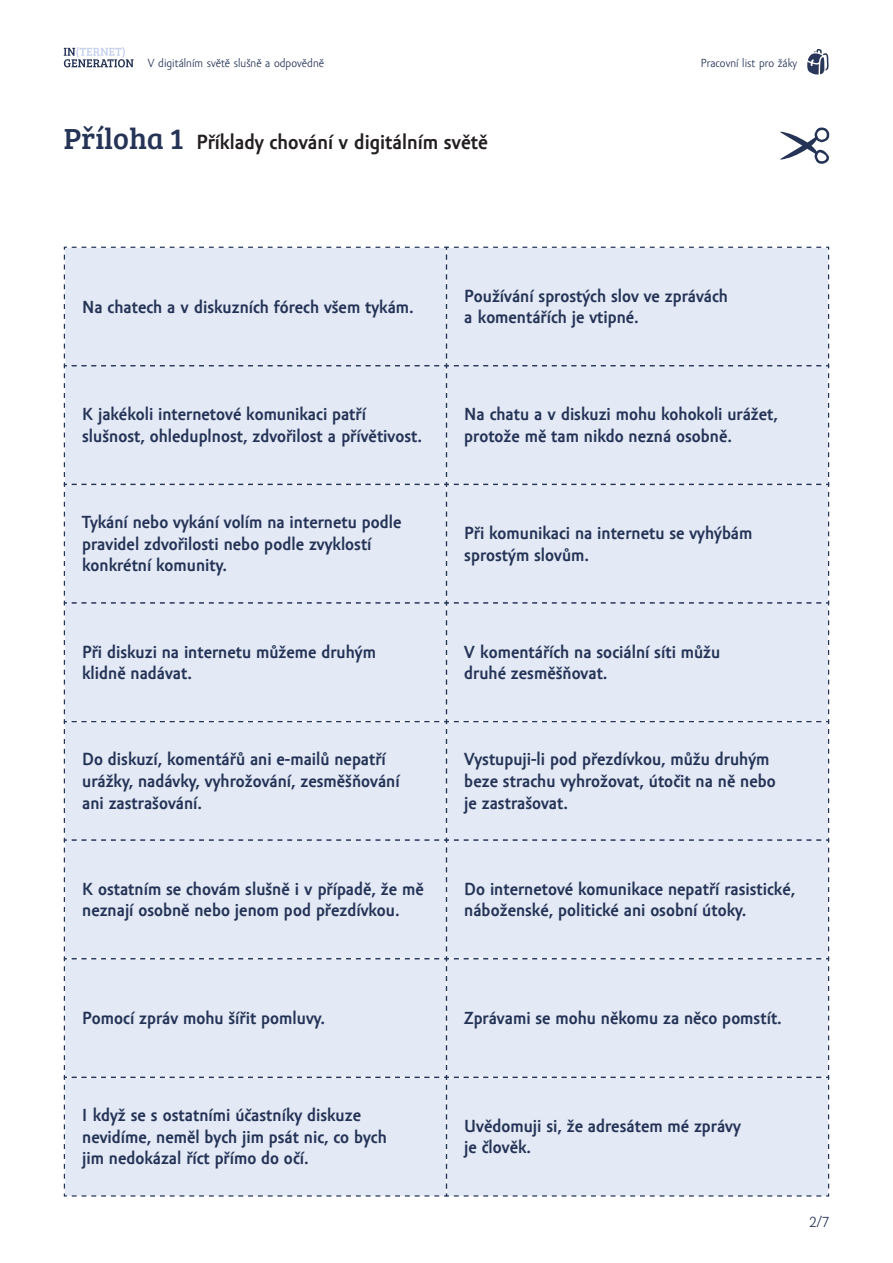
<style>
.page{position:relative;width:893px;height:1263px;background:#fff}
.page>*{position:absolute;margin:0;border:0;box-sizing:border-box;transform-origin:0 0}
.nadpis_prilohy{font:700 21px "Amor Sans Pro";color:#231f20}
.body{font:700 18px/21.6px "Amor Sans Pro";color:#243356}
.t1{font:15px "Amor Sans Pro";color:#243356}
.t2{font:12px "Amor Sans Pro";color:#243356}
.s1{font-family:"Bree Serif";font-weight:400;font-size:30px;color:#243356}
</style>
<div class="page">
<svg style="left:64px;top:47px;width:70px;height:20px"></svg>
<svg style="left:807px;top:49px;width:22px;height:25px"></svg>
<svg style="left:780px;top:128px;width:49px;height:36px"></svg>
<div style="left:64px;top:247px;width:765px;height:949px;background:#e3e9f5"></div>
<div style="left:445px;top:1076px;width:385px;height:121px;background:#e3e9f5"></div>
<p class="t2" style="left:148px;top:57px;width:178px">V digitálním světě slušně a odpovědně</p>
<p class="t2" style="left:701px;top:57px;width:98px">Pracovní list pro žáky</p>
<p class="nadpis_prilohy" style="left:64px;top:130px;width:426px"><span class="s1">Příloha 1</span> Příklady chování v digitálním světě</p>
<p class="body" style="left:82px;top:296px;width:333px">Na chatech a v diskuzních fórech všem tykám.</p>
<p class="body" style="left:464px;top:285px;width:265px">Používání sprostých slov ve zprávách a komentářích je vtipné.</p>
<p class="body" style="left:82px;top:404px;width:341px">K jakékoli internetové komunikaci patří slušnost, ohleduplnost, zdvořilost a přívětivost.</p>
<p class="body" style="left:464px;top:404px;width:315px">Na chatu a v diskuzi mohu kohokoli urážet, protože mě tam nikdo nezná osobně.</p>
<p class="body" style="left:82px;top:512px;width:321px">Tykání nebo vykání volím na internetu podle pravidel zdvořilosti nebo podle zvyklostí konkrétní komunity.</p>
<p class="body" style="left:464px;top:523px;width:290px">Při komunikaci na internetu se vyhýbám sprostým slovům.</p>
<p class="body" style="left:82px;top:641px;width:295px">Při diskuzi na internetu můžeme druhým klidně nadávat.</p>
<p class="body" style="left:464px;top:641px;width:258px">V komentářích na sociální síti můžu druhé zesměšňovat.</p>
<p class="body" style="left:82px;top:749px;width:319px">Do diskuzí, komentářů ani e-mailů nepatří urážky, nadávky, vyhrožování, zesměšňování ani zastrašování.</p>
<p class="body" style="left:464px;top:749px;width:307px">Vystupuji-li pod přezdívkou, můžu druhým</p>
<p class="body" style="left:464px;top:771px;width:313px">beze strachu vyhrožovat, útočit na ně nebo je zastrašovat.</p>
<p class="body" style="left:82px;top:878px;width:343px">K ostatním se chovám slušně i v případě, že mě neznají osobně nebo jenom pod přezdívkou.</p>
<p class="body" style="left:464px;top:878px;width:332px">Do internetové komunikace nepatří rasistické, náboženské, politické ani osobní útoky.</p>
<p class="body" style="left:82px;top:1008px;width:244px">Pomocí zpráv mohu šířit pomluvy.</p>
<p class="body" style="left:464px;top:1008px;width:319px">Zprávami se mohu někomu za něco pomstít.</p>
<p class="body" style="left:82px;top:1105px;width:306px">I když se s ostatními účastníky diskuze nevidíme, neměl bych jim psát nic, co bych jim nedokázal říct přímo do očí.</p>
<p class="body" style="left:464px;top:1115px;width:278px">Uvědomuji si, že adresátem mé zprávy je člověk.</p>
<p class="t1" style="left:809px;top:1214px;width:22px">2/7</p>
</div>
